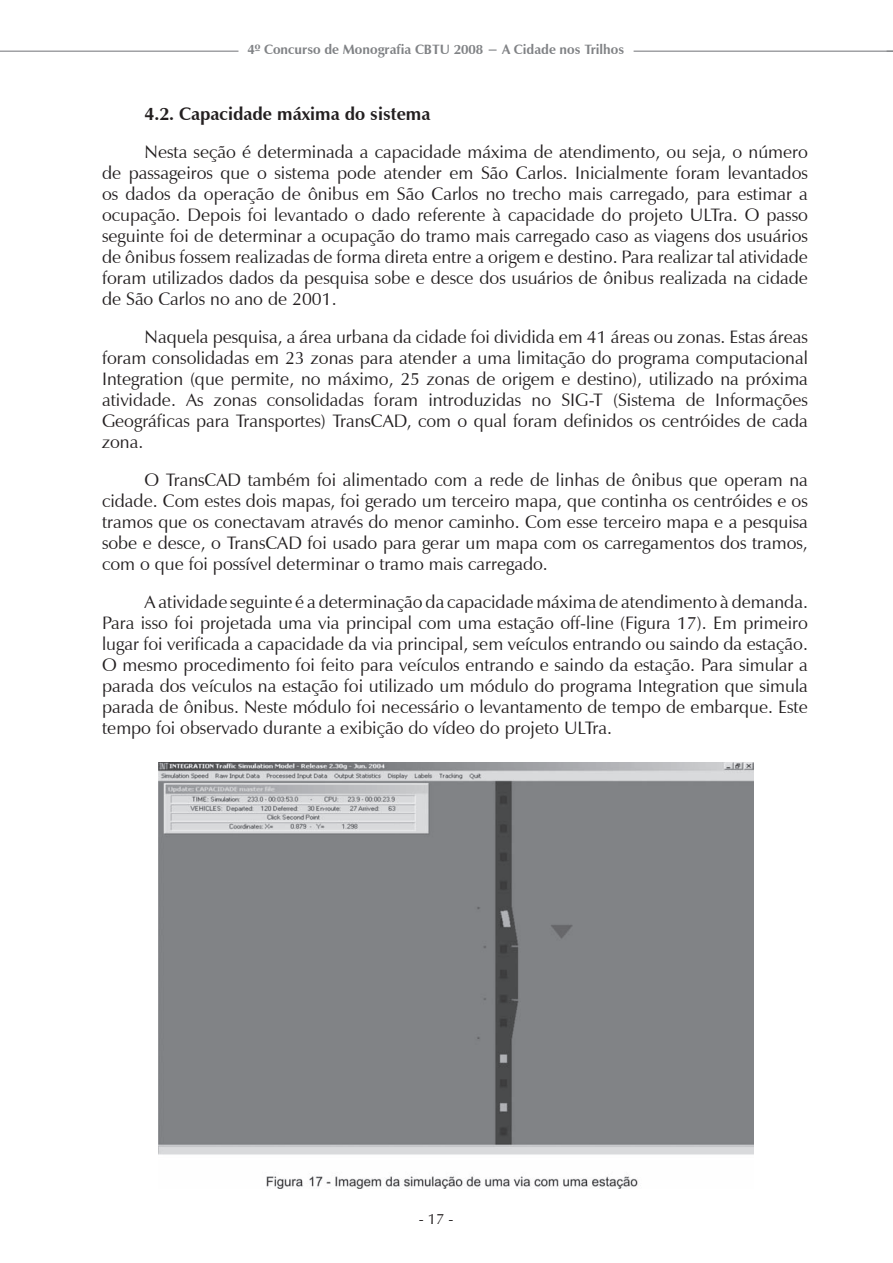
<style>
.page{position:relative;width:893px;height:1263px;background:#fff}
.page>*{position:absolute;margin:0;border:0;box-sizing:border-box;transform-origin:0 0}
.t1{font:18px/21px "Zapf Humanist 601 BT";color:#231f20;text-align:justify}
.t2{font:700 18px "Zapf Humanist 601 BT";color:#231f20}
.t3{font:15px "Zapf Humanist 601 BT";color:#231f20}
.t4{font:700 13.5px "Zapf Humanist 601 BT";color:#808285}
</style>
<div class="page">
<hr style="left:634px;top:51px;width:259px;height:1px;background:#808285">
<hr style="left:0;top:51px;width:238px;height:1px;background:#808285">
<img style="left:158px;top:762px;width:596px;height:426px">
<p class="t4" style="left:247px;top:41px;width:378px">4º Concurso de Monografia CBTU 2008 − A Cidade nos Trilhos</p>
<p class="t2" style="left:145px;top:103px;width:288px">4.2. Capacidade máxima do sistema</p>
<p class="t1" style="left:102px;top:141px;width:707px;text-indent:43px">Nesta seção é determinada a capacidade máxima de atendimento, ou seja, o número de passageiros que o sistema pode atender em São Carlos. Inicialmente foram levantados os dados da operação de ônibus em São Carlos no trecho mais carregado, para estimar a ocupação. Depois foi levantado o dado referente à capacidade do projeto ULTra. O passo seguinte foi de determinar a ocupação do tramo mais carregado caso as viagens dos usuários de ônibus fossem realizadas de forma direta entre a origem e destino. Para realizar tal atividade foram utilizados dados da pesquisa sobe e desce dos usuários de ônibus realizada na cidade de São Carlos no ano de 2001.</p>
<p class="t1" style="left:102px;top:326px;width:707px;text-indent:43px">Naquela pesquisa, a área urbana da cidade foi dividida em 41 áreas ou zonas. Estas áreas foram consolidadas em 23 zonas para atender a uma limitação do programa computacional Integration (que permite, no máximo, 25 zonas de origem e destino), utilizado na próxima atividade. As zonas consolidadas foram introduzidas no SIG-T (Sistema de Informações Geográficas para Transportes) TransCAD, com o qual foram definidos os centróides de cada zona.</p>
<p class="t1" style="left:102px;top:469px;width:707px;text-indent:43px">O TransCAD também foi alimentado com a rede de linhas de ônibus que operam na cidade. Com estes dois mapas, foi gerado um terceiro mapa, que continha os centróides e os tramos que os conectavam através do menor caminho. Com esse terceiro mapa e a pesquisa sobe e desce, o TransCAD foi usado para gerar um mapa com os carregamentos dos tramos, com o que foi possível determinar o tramo mais carregado.</p>
<p class="t1" style="left:102px;top:591px;width:707px;text-indent:43px">A atividade seguinte é a determinação da capacidade máxima de atendimento à demanda.<br>Para isso foi projetada uma via principal com uma estação off-line (Figura 17). Em primeiro lugar foi verificada a capacidade da via principal, sem veículos entrando ou saindo da estação.<br>O mesmo procedimento foi feito para veículos entrando e saindo da estação. Para simular a parada dos veículos na estação foi utilizado um módulo do programa Integration que simula parada de ônibus. Neste módulo foi necessário o levantamento de tempo de embarque. Este tempo foi observado durante a exibição do vídeo do projeto ULTra.</p>
<p class="t3" style="left:419px;top:1209px;width:36px">- 17 -</p>
</div>
